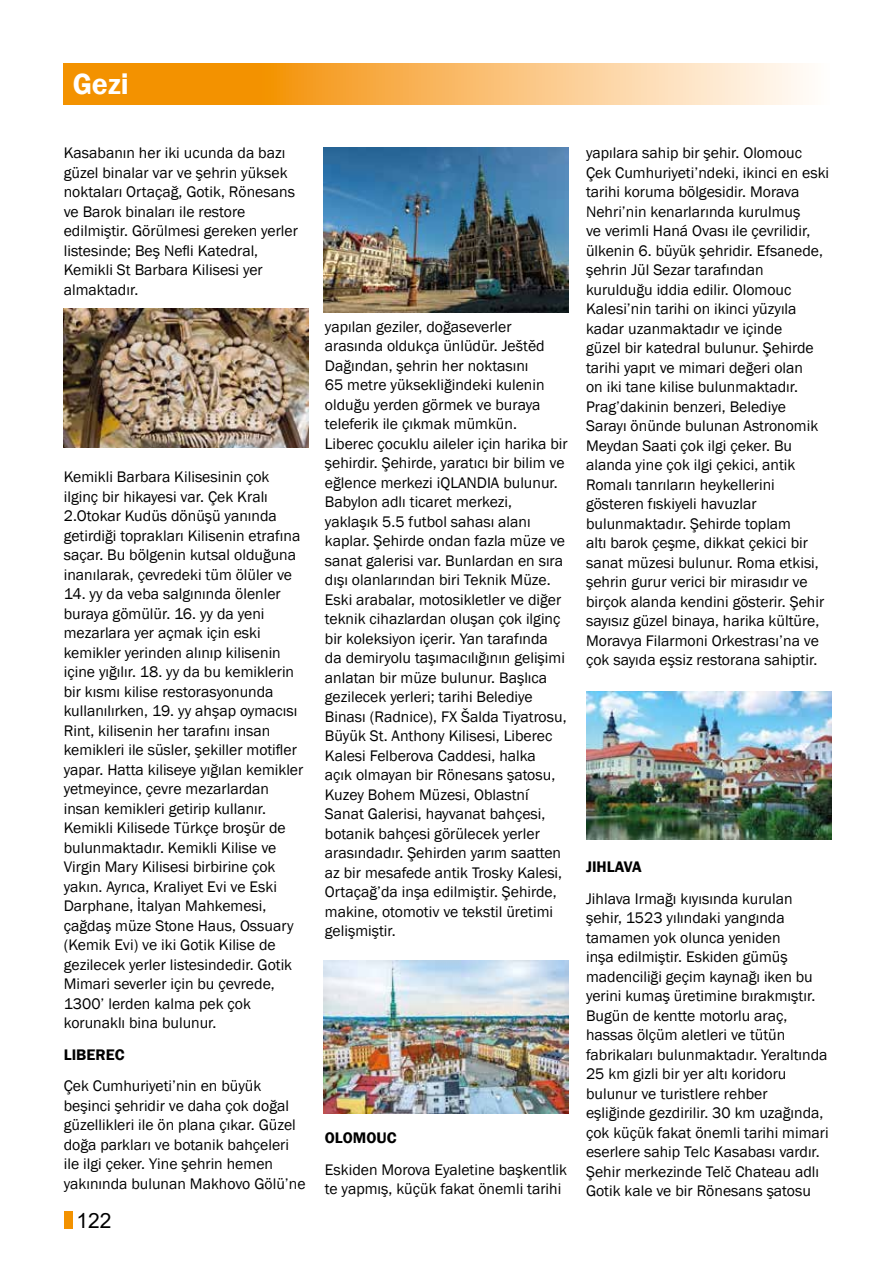
<style>
.page{position:relative;width:893px;height:1263px;background:#fff}
.page>*{position:absolute;margin:0;border:0;box-sizing:border-box;transform-origin:0 0}
.t1{font:600 30px "Franklin Gothic";color:#fff}
.t2{font:21px "Arial";color:#000}
.t3{font:15.75px/19.5px "Franklin Gothic";color:#000}
.t4{font:600 15.75px "Franklin Gothic";color:#000}
</style>
<div class="page">
<svg style="left:64px;top:64px;width:742px;height:41px;background:#f8b85f"></svg>
<div style="left:64px;top:1212px;width:8px;height:17px;background:#f39200"></div>
<img style="left:323px;top:147px;width:245px;height:165px">
<img style="left:323px;top:960px;width:245px;height:154px">
<img style="left:586px;top:692px;width:245px;height:148px">
<img style="left:64px;top:308px;width:245px;height:139px">
<h1 class="t1" style="left:73px;top:66px;width:58px">Gezi</h1>
<p class="t3" style="left:64px;top:144px;width:236px">Kasabanın her iki ucunda da bazı güzel binalar var ve şehrin yüksek noktaları Ortaçağ, Gotik, Rönesans ve Barok binaları ile restore edilmiştir. Görülmesi gereken yerler listesinde; Beş Nefli Katedral,<br>Kemikli St Barbara Kilisesi yer almaktadır.</p>
<p class="t3" style="left:64px;top:468px;width:238px">Kemikli Barbara Kilisesinin çok ilginç bir hikayesi var. Çek Kralı 2.Otokar Kudüs dönüşü yanında getirdiği toprakları Kilisenin etrafına saçar. Bu bölgenin kutsal olduğuna inanılarak, çevredeki tüm ölüler ve</p>
<p class="t3" style="left:64px;top:585px;width:241px">14. yy da veba salgınında ölenler buraya gömülür. 16. yy da yeni mezarlara yer açmak için eski kemikler yerinden alınıp kilisenin içine yığılır. 18. yy da bu kemiklerin bir kısmı kilise restorasyonunda kullanılırken, 19. yy ahşap oymacısı Rint, kilisenin her tarafını insan kemikleri ile süsler, şekiller motifler yapar. Hatta kiliseye yığılan kemikler yetmeyince, çevre mezarlardan insan kemikleri getirip kullanır.<br>Kemikli Kilisede Türkçe broşür de bulunmaktadır. Kemikli Kilise ve Virgin Mary Kilisesi birbirine çok yakın. Ayrıca, Kraliyet Evi ve Eski Darphane, İtalyan Mahkemesi, çağdaş müze Stone Haus, Ossuary (Kemik Evi) ve iki Gotik Kilise de gezilecek yerler listesindedir. Gotik Mimari severler için bu çevrede, 1300’ lerden kalma pek çok korunaklı bina bulunur.</p>
<p class="t4" style="left:64px;top:1045px;width:62px">LIBEREC</p>
<p class="t3" style="left:64px;top:1077px;width:243px">Çek Cumhuriyeti’nin en büyük beşinci şehridir ve daha çok doğal güzellikleri ile ön plana çıkar. Güzel doğa parkları ve botanik bahçeleri ile ilgi çeker. Yine şehrin hemen yakınında bulunan Makhovo Gölü’ne</p>
<h2 class="t2" style="left:77px;top:1206px;width:37px">122</h2>
<p class="t3" style="left:325px;top:317px;width:244px">yapılan geziler, doğaseverler arasında oldukça ünlüdür. Ještěd Dağından, şehrin her noktasını<br>65 metre yüksekliğindeki kulenin olduğu yerden görmek ve buraya teleferik ile çıkmak mümkün.<br>Liberec çocuklu aileler için harika bir şehirdir. Şehirde, yaratıcı bir bilim ve eğlence merkezi iQLANDIA bulunur.<br>Babylon adlı ticaret merkezi, yaklaşık 5.5 futbol sahası alanı kaplar. Şehirde ondan fazla müze ve sanat galerisi var. Bunlardan en sıra dışı olanlarından biri Teknik Müze.<br>Eski arabalar, motosikletler ve diğer teknik cihazlardan oluşan çok ilginç bir koleksiyon içerir. Yan tarafında da demiryolu taşımacılığının gelişimi anlatan bir müze bulunur. Başlıca gezilecek yerleri; tarihi Belediye Binası (Radnice), FX Šalda Tiyatrosu, Büyük St. Anthony Kilisesi, Liberec Kalesi Felberova Caddesi, halka<br>açık olmayan bir Rönesans şatosu, Kuzey Bohem Müzesi, Oblastní Sanat Galerisi, hayvanat bahçesi, botanik bahçesi görülecek yerler arasındadır. Şehirden yarım saatten az bir mesafede antik Trosky Kalesi, Ortaçağ’da inşa edilmiştir. Şehirde, makine, otomotiv ve tekstil üretimi gelişmiştir.</p>
<p class="t4" style="left:325px;top:1128px;width:73px">OLOMOUC</p>
<p class="t3" style="left:325px;top:1160px;width:244px">Eskiden Morova Eyaletine başkentlik te yapmış, küçük fakat önemli tarihi</p>
<p class="t3" style="left:586px;top:144px;width:245px">yapılara sahip bir şehir. Olomouc Çek Cumhuriyeti’ndeki, ikinci en eski tarihi koruma bölgesidir. Morava Nehri’nin kenarlarında kurulmuş<br>ve verimli Haná Ovası ile çevrilidir, ülkenin 6. büyük şehridir. Efsanede, şehrin Jül Sezar tarafından kurulduğu iddia edilir. Olomouc Kalesi’nin tarihi on ikinci yüzyıla kadar uzanmaktadır ve içinde<br>güzel bir katedral bulunur. Şehirde tarihi yapıt ve mimari değeri olan<br>on iki tane kilise bulunmaktadır.<br>Prag’dakinin benzeri, Belediye Sarayı önünde bulunan Astronomik Meydan Saati çok ilgi çeker. Bu alanda yine çok ilgi çekici, antik Romalı tanrıların heykellerini gösteren fıskiyeli havuzlar bulunmaktadır. Şehirde toplam<br>altı barok çeşme, dikkat çekici bir sanat müzesi bulunur. Roma etkisi, şehrin gurur verici bir mirasıdır ve birçok alanda kendini gösterir. Şehir sayısız güzel binaya, harika kültüre, Moravya Filarmoni Orkestrası’na ve çok sayıda eşsiz restorana sahiptir.</p>
<p class="t4" style="left:586px;top:857px;width:57px">JIHLAVA</p>
<p class="t3" style="left:586px;top:889px;width:244px">Jihlava Irmağı kıyısında kurulan şehir, 1523 yılındaki yangında tamamen yok olunca yeniden<br>inşa edilmiştir. Eskiden gümüş madenciliği geçim kaynağı iken bu yerini kumaş üretimine bırakmıştır.<br>Bugün de kentte motorlu araç, hassas ölçüm aletleri ve tütün fabrikaları bulunmaktadır. Yeraltında 25 km gizli bir yer altı koridoru bulunur ve turistlere rehber eşliğinde gezdirilir. 30 km uzağında, çok küçük fakat önemli tarihi mimari eserlere sahip Telc Kasabası vardır.<br>Şehir merkezinde Telč Chateau adlı Gotik kale ve bir Rönesans şatosu</p>
</div>
